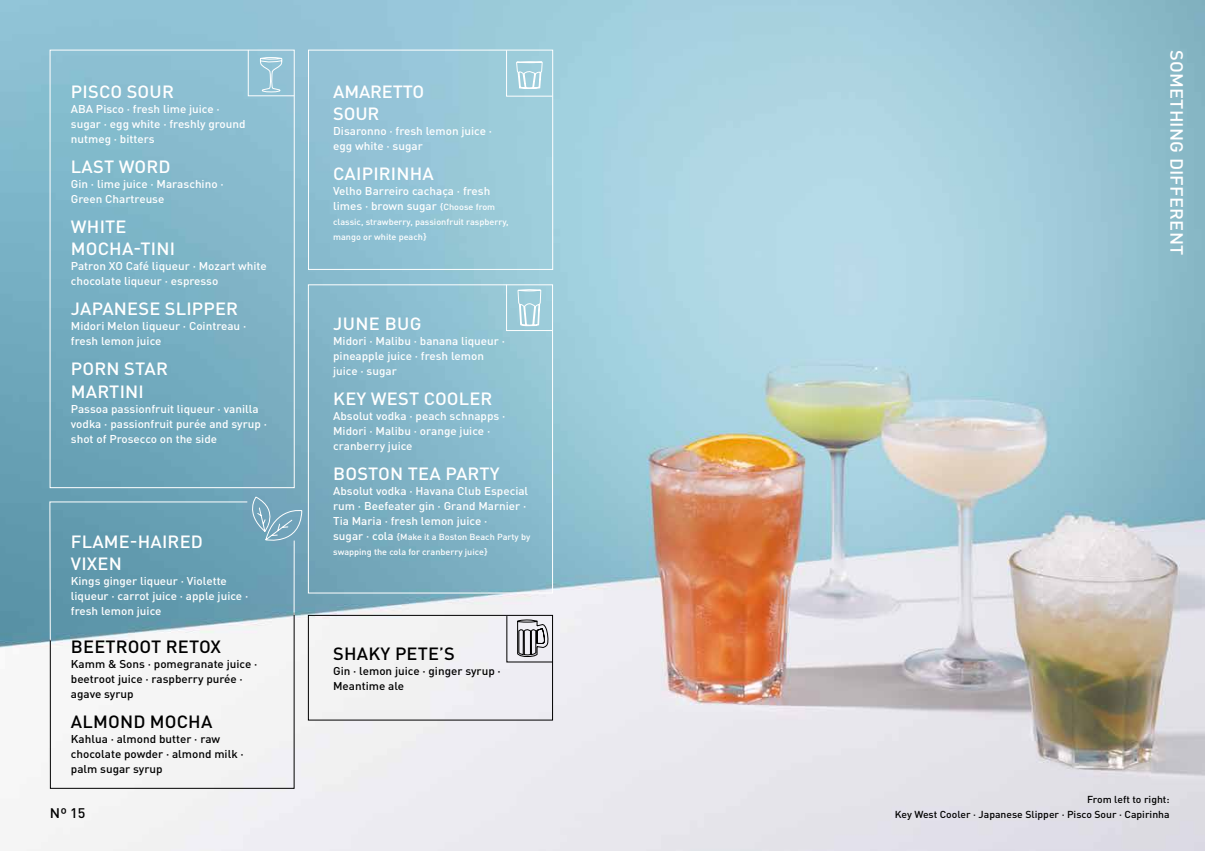
<style>
.page{position:relative;width:1205px;height:851px;background:#fff}
.page>*{position:absolute;margin:0;border:0;box-sizing:border-box;transform-origin:0 0}
.t1{font:500 17.5px/22.5px "DIN Pro";letter-spacing:.01em;color:#fff;scale:1.04 1}
.t2{font:500 17.5px "DIN Pro";letter-spacing:.01em;color:#000;scale:1.04 1}
.t3{font:500 17.5px/22.5px "DIN Pro";letter-spacing:-.01em;color:#fff;scale:1.04 1}
.t4{font:500 13.75px "DIN Pro";color:#000;scale:1.04 1}
.t5{font:500 11.25px/15px "DIN Pro";color:#fff;scale:1.04 1}
.t6{font:500 11.25px/15px "DIN Pro";color:#000;scale:1.04 1}
.t7{font:500 10px/15px "DIN Pro";color:#000;text-align:right;scale:1.04 1}
.t8{font:500 8.75px/15px "DIN Pro";color:#fff;scale:1.04 1}
.s1{font-size:8.75px}
.s2{font-size:11.25px}
</style>
<div class="page">
<img style="left:0;top:0;width:1205px;height:850px">
<div style="left:50px;top:50px;width:244px;height:438px;border:1px solid #fff"></div>
<div style="left:308px;top:50px;width:245px;height:220px;border:1px solid #fff"></div>
<div style="left:308px;top:615px;width:245px;height:105px;border:1px solid #000"></div>
<div style="left:308px;top:284px;width:245px;height:309px;border:1px solid #fff"></div>
<svg style="left:506px;top:50px;width:47px;height:47px;background:#aed5e1"></svg>
<svg style="left:248px;top:49px;width:47px;height:47px;background:#9fcada"></svg>
<svg style="left:506px;top:284px;width:47px;height:47px;background:#aed5e0"></svg>
<svg style="left:506px;top:615px;width:47px;height:235px;background:#dedde3"></svg>
<div style="left:50px;top:641px;width:245px;height:147px;background:#f5f5f5"></div>
<svg style="left:49px;top:497px;width:253px;height:144px;background:#73a5b7"></svg>
<h1 class="t1" style="left:71px;top:78px;width:100px">PISCO SOUR</h1>
<p class="t5" style="left:71px;top:100px;width:169px">ABA Pisco · fresh lime juice · sugar · egg white · freshly ground nutmeg · bitters</p>
<h1 class="t1" style="left:71px;top:153px;width:97px">LAST WORD</h1>
<p class="t5" style="left:71px;top:175px;width:148px">Gin · lime juice · Maraschino ·<br>Green Chartreuse</p>
<h1 class="t1" style="left:71px;top:213px;width:102px">WHITE<br>MOCHA-TINI</h1>
<p class="t5" style="left:71px;top:257px;width:190px">Patron XO Café liqueur · Mozart white chocolate liqueur · espresso</p>
<h1 class="t1" style="left:71px;top:296px;width:162px">JAPANESE SLIPPER</h1>
<p class="t5" style="left:71px;top:317px;width:170px">Midori Melon liqueur · Cointreau · fresh lemon juice</p>
<h1 class="t1" style="left:71px;top:356px;width:95px">PORN STAR<br>MARTINI</h1>
<p class="t5" style="left:71px;top:400px;width:190px">Passoa passionfruit liqueur · vanilla vodka · passionfruit purée and syrup · shot of Prosecco on the side</p>
<h1 class="t1" style="left:71px;top:528px;width:128px">FLAME-HAIRED<br>VIXEN</h1>
<p class="t5" style="left:71px;top:572px;width:172px">Kings ginger liqueur · Violette liqueur · carrot juice · apple juice · fresh lemon juice</p>
<h1 class="t2" style="left:71px;top:632px;width:146px">BEETROOT RETOX</h1>
<p class="t6" style="left:71px;top:655px;width:181px">Kamm &amp; Sons · pomegranate juice · beetroot juice · raspberry purée · agave syrup</p>
<h1 class="t2" style="left:71px;top:707px;width:137px">ALMOND MOCHA</h1>
<p class="t6" style="left:71px;top:730px;width:168px">Kahlua · almond butter · raw chocolate powder · almond milk · palm sugar syrup</p>
<p class="t4" style="left:50px;top:801px;width:36px">Nº 15</p>
<h1 class="t3" style="left:333px;top:78px;width:89px">AMARETTO<br>SOUR</h1>
<p class="t5" style="left:333px;top:122px;width:154px">Disaronno · fresh lemon juice · egg white · sugar</p>
<h1 class="t1" style="left:333px;top:161px;width:98px">CAIPIRINHA</h1>
<p class="t5" style="left:333px;top:182px;width:157px">Velho Barreiro cachaça · fresh limes · brown sugar <span class="s1">{Choose from</span></p>
<p class="t8" style="left:333px;top:213px;width:170px">classic, strawberry, passionfruit raspberry, mango or white peach}</p>
<h1 class="t1" style="left:333px;top:311px;width:87px">JUNE BUG</h1>
<p class="t5" style="left:333px;top:332px;width:167px">Midori · Malibu · banana liqueur · pineapple juice · fresh lemon juice · sugar</p>
<h1 class="t1" style="left:333px;top:386px;width:155px">KEY WEST COOLER</h1>
<p class="t5" style="left:333px;top:407px;width:167px">Absolut vodka · peach schnapps ·<br>Midori · Malibu · orange juice · cranberry juice</p>
<h1 class="t1" style="left:333px;top:461px;width:162px">BOSTON TEA PARTY</h1>
<p class="t5" style="left:333px;top:482px;width:189px">Absolut vodka · Havana Club Especial rum · Beefeater gin · Grand Marnier ·<br>Tia Maria · fresh lemon juice ·</p>
<p class="t8" style="left:333px;top:528px;width:191px"><span class="s2">sugar · cola</span> {Make it a Boston Beach Party by swapping the cola for cranberry juice}</p>
<h1 class="t2" style="left:333px;top:639px;width:118px">SHAKY PETE’S</h1>
<p class="t6" style="left:333px;top:662px;width:163px">Gin · lemon juice · ginger syrup ·<br>Meantime ale</p>
<h1 class="t1" style="left:1190px;top:50px;width:198px;rotate:90deg">SOMETHING DIFFERENT</h1>
<p class="t7" style="left:895px;top:790px;width:266px">From left to right:<br>Key West Cooler · Japanese Slipper · Pisco Sour · Capirinha</p>
</div>
